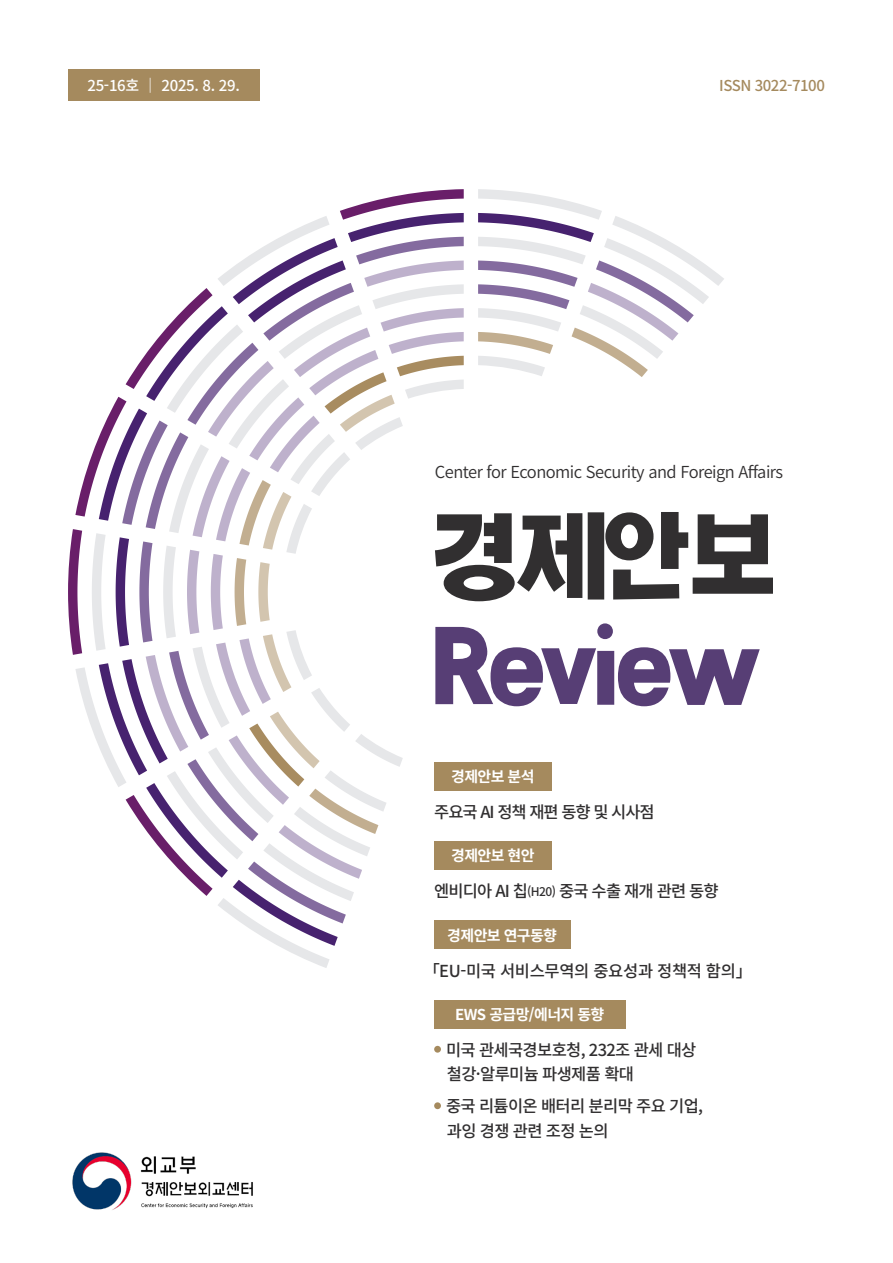
<style>
.page{position:relative;width:893px;height:1263px;background:#fff}
.page>*{position:absolute;margin:0;border:0;box-sizing:border-box;transform-origin:0 0}
.t1{font:700 99px "KOTRA BOLD";letter-spacing:-.115em;color:#573e75}
.t2{font:700 90px "KOTRA BOLD";color:#312f30}
.t3{font:500 16.5px "Noto Sans CJ Kkr";letter-spacing:-.04em;color:#312f30}
.t4{font:600 16.5px "Noto Sans CJ Kkr";letter-spacing:-.03em;color:#312f30}
.t5{font:500 16.5px "Noto Sans CJ Kkr";letter-spacing:-.02em;color:#312f30}
.t6{font:500 16.5px "Noto Sans CJ Kkr";letter-spacing:-.06em;color:#312f30}
.t7{font:700 15px "Noto Sans CJ Kkr";letter-spacing:-.04em;color:#fff}
.t8{font:500 15px "Noto Sans CJ Kkr";letter-spacing:-.02em;color:#fff}
.t9{font:500 15px "Noto Sans CJ Kkr";letter-spacing:-.03em;color:#a58a5e}
.s1{font-size:12px}
</style>
<div class="page">
<svg style="left:478px;top:189px;width:246px;height:188px"></svg>
<svg style="left:68px;top:189px;width:396px;height:779px"></svg>
<div style="left:68px;top:69px;width:191px;height:32px;background:#a58a5e"></div>
<div style="left:434px;top:762px;width:118px;height:29px;background:#a58a5e"></div>
<div style="left:434px;top:841px;width:118px;height:29px;background:#a58a5e"></div>
<div style="left:434px;top:920px;width:136px;height:29px;background:#a58a5e"></div>
<div style="left:434px;top:1000px;width:191px;height:28px;background:#a58a5e"></div>
<div style="left:434px;top:1046px;width:7px;height:7px;background:#a58a5e;border-radius:50%"></div>
<div style="left:434px;top:1102px;width:7px;height:7px;background:#a58a5e;border-radius:50%"></div>
<img style="left:72px;top:1152px;width:181px;height:58px">
<p class="t8" style="left:87px;top:77px;width:154px">25-16호 ｜ 2025. 8. 29.</p>
<p class="t9" style="left:719px;top:77px;width:107px">ISSN 3022-7100</p>
<p class="t4" style="left:435px;top:462px;width:350px">Center for Economic Security and Foreign Affairs</p>
<p class="t2" style="left:431px;top:502px;width:348px">경제안보</p>
<p class="t1" style="left:431px;top:606px;width:336px">Review</p>
<p class="t7" style="left:451px;top:768px;width:85px">경제안보 분석</p>
<p class="t6" style="left:434px;top:803px;width:222px">주요국 AI 정책 재편 동향 및 시사점</p>
<p class="t7" style="left:451px;top:847px;width:85px">경제안보 현안</p>
<p class="t3" style="left:434px;top:882px;width:286px">엔비디아 AI 칩<span class="s1">(H20)</span> 중국 수출 재개 관련 동향</p>
<p class="t7" style="left:447px;top:927px;width:111px">경제안보 연구동향</p>
<p class="t5" style="left:423px;top:961px;width:330px">「EU-미국 서비스무역의 중요성과 정책적 함의」</p>
<p class="t7" style="left:455px;top:1006px;width:151px">EWS 공급망/에너지 동향</p>
<p class="t3" style="left:446px;top:1041px;width:252px">미국 관세국경보호청, 232조 관세 대상</p>
<p class="t3" style="left:447px;top:1065px;width:189px">철강·알루미늄 파생제품 확대</p>
<p class="t3" style="left:446px;top:1097px;width:259px">중국 리튬이온 배터리 분리막 주요 기업,</p>
<p class="t3" style="left:447px;top:1121px;width:163px">과잉 경쟁 관련 조정 논의</p>
</div>
